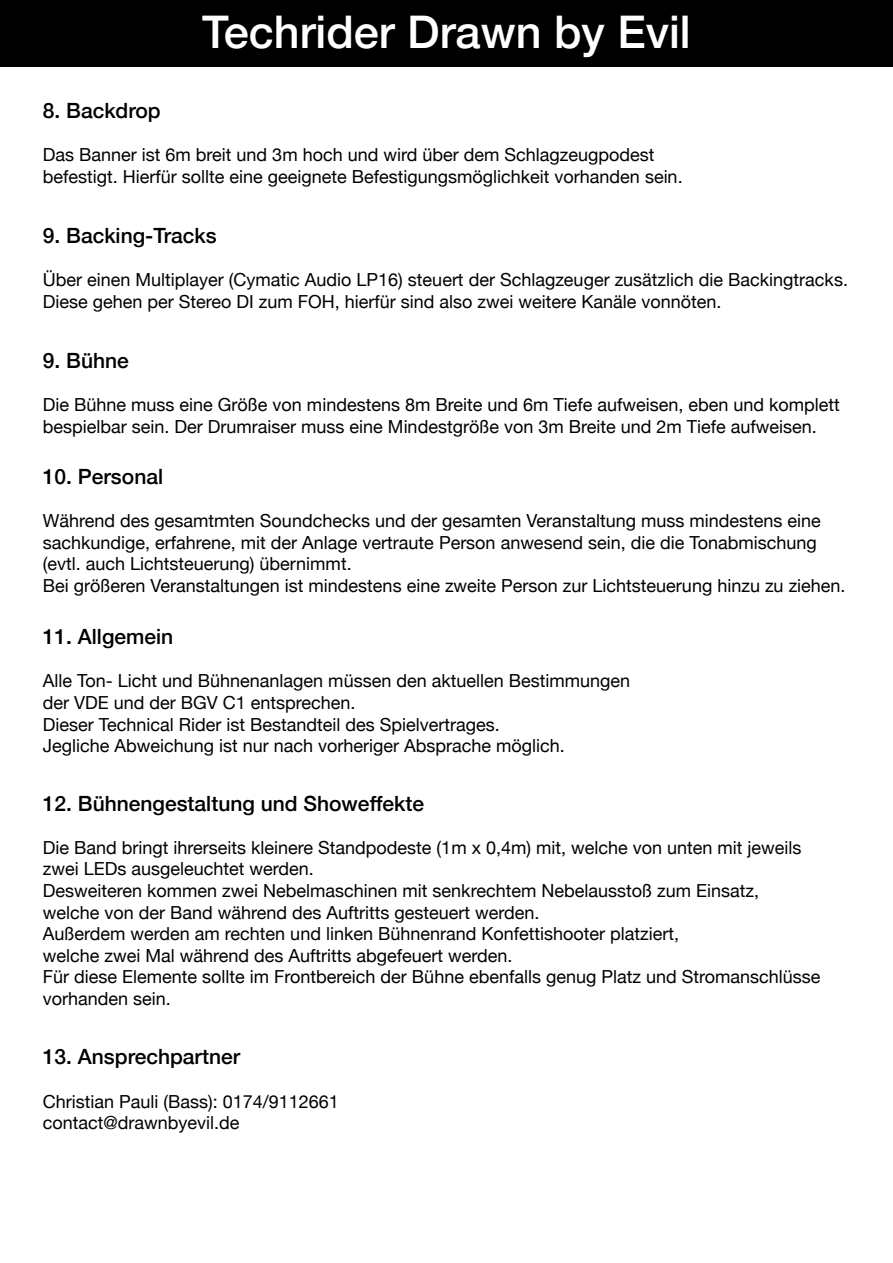
<style>
.page{position:relative;width:893px;height:1263px;background:#fff}
.page>*{position:absolute;margin:0;border:0;box-sizing:border-box;transform-origin:0 0}
.t1{font:500 45px "Helvetica Neue";color:#fff}
.t2{font:500 21px "Helvetica Neue";color:#000}
.t3{font:18px/21.6px "Helvetica Neue";color:#000}
</style>
<div class="page">
<div style="left:0;top:0;width:893px;height:67px;background:#000"></div>
<h1 class="t1" style="left:202px;top:-4px;width:490px">Techrider Drawn by Evil</h1>
<p class="t2" style="left:43px;top:94px;width:119px">8. Backdrop</p>
<p class="t3" style="left:43px;top:145px;width:641px">Das Banner ist 6m breit und 3m hoch und wird über dem Schlagzeugpodest befestigt. Hierfür sollte eine geeignete Befestigungsmöglichkeit vorhanden sein.</p>
<p class="t2" style="left:43px;top:219px;width:175px">9. Backing-Tracks</p>
<p class="t3" style="left:43px;top:270px;width:807px">Über einen Multiplayer (Cymatic Audio LP16) steuert der Schlagzeuger zusätzlich die Backingtracks.<br>Diese gehen per Stereo DI zum FOH, hierfür sind also zwei weitere Kanäle vonnöten.</p>
<p class="t2" style="left:43px;top:344px;width:87px">9. Bühne</p>
<p class="t3" style="left:43px;top:395px;width:798px">Die Bühne muss eine Größe von mindestens 8m Breite und 6m Tiefe aufweisen, eben und komplett bespielbar sein. Der Drumraiser muss eine Mindestgröße von 3m Breite und 2m Tiefe aufweisen.</p>
<p class="t2" style="left:43px;top:460px;width:122px">10. Personal</p>
<p class="t3" style="left:43px;top:511px;width:804px">Während des gesamtmten Soundchecks und der gesamten Veranstaltung muss mindestens eine sachkundige, erfahrene, mit der Anlage vertraute Person anwesend sein, die die Tonabmischung (evtl. auch Lichtsteuerung) übernimmt.<br>Bei größeren Veranstaltungen ist mindestens eine zweite Person zur Lichtsteuerung hinzu zu ziehen.</p>
<p class="t2" style="left:43px;top:620px;width:132px">11. Allgemein</p>
<p class="t3" style="left:43px;top:671px;width:589px">Alle Ton- Licht und Bühnenanlagen müssen den aktuellen Bestimmungen der VDE und der BGV C1 entsprechen.<br>Dieser Technical Rider ist Bestandteil des Spielvertrages.<br>Jegliche Abweichung ist nur nach vorheriger Absprache möglich.</p>
<p class="t2" style="left:43px;top:786px;width:383px">12. Bühnengestaltung und Showeffekte</p>
<p class="t3" style="left:43px;top:837px;width:779px">Die Band bringt ihrerseits kleinere Standpodeste (1m x 0,4m) mit, welche von unten mit jeweils zwei LEDs ausgeleuchtet werden.<br>Desweiteren kommen zwei Nebelmaschinen mit senkrechtem Nebelausstoß zum Einsatz,<br>welche von der Band während des Auftritts gesteuert werden.<br>Außerdem werden am rechten und linken Bühnenrand Konfettishooter platziert,<br>welche zwei Mal während des Auftritts abgefeuert werden.<br>Für diese Elemente sollte im Frontbereich der Bühne ebenfalls genug Platz und Stromanschlüsse vorhanden sein.</p>
<p class="t2" style="left:43px;top:1040px;width:199px">13. Ansprechpartner</p>
<p class="t3" style="left:43px;top:1091px;width:298px">Christian Pauli (Bass): 0174/9112661 contact@drawnbyevil.de</p>
</div>
